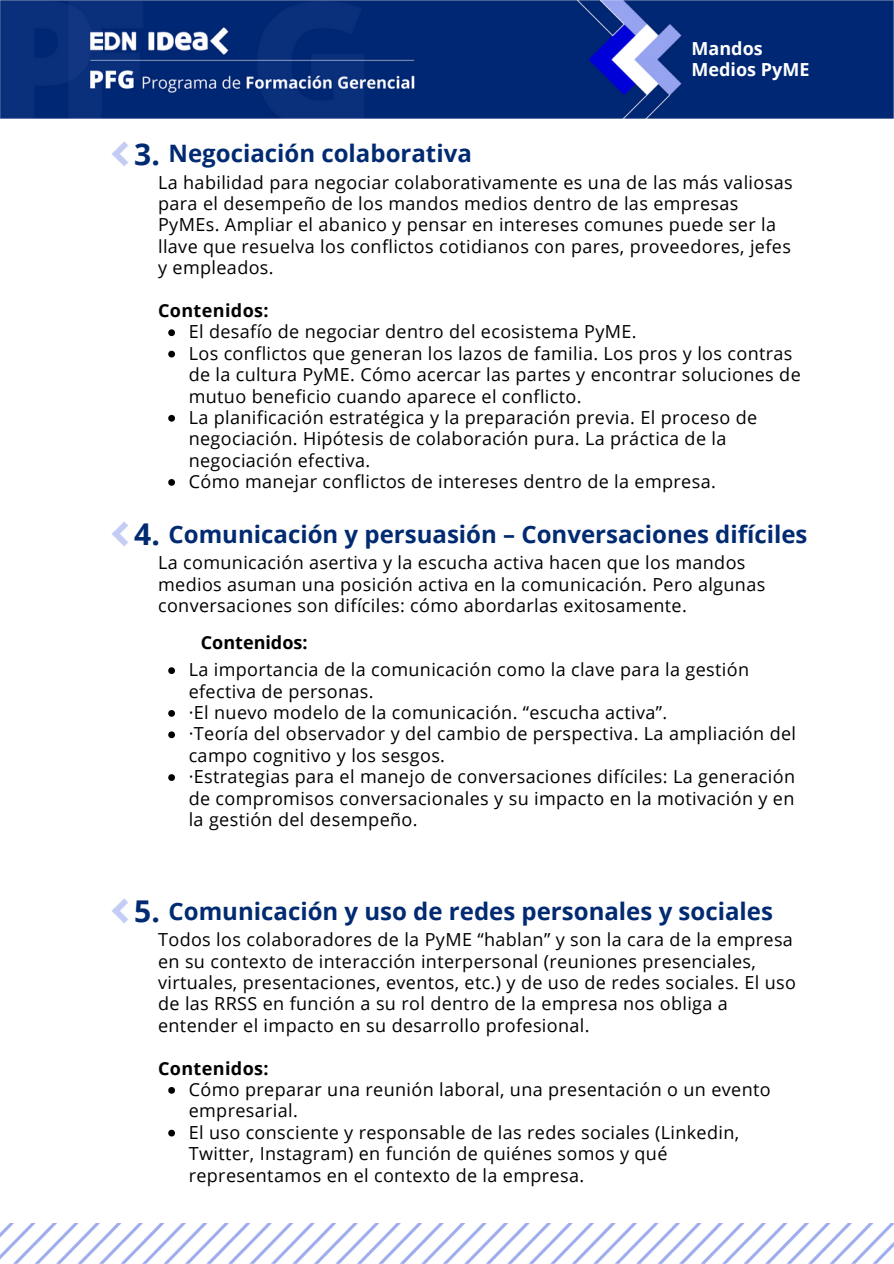
<style>
.page{position:relative;width:894px;height:1264px;background:#fff}
.page>*{position:absolute;margin:0;border:0;box-sizing:border-box;transform-origin:0 0}
.t1{font:700 30px "Open Sans";color:#002a71}
.t2{font:700 24px "Open Sans";color:#002a71}
.t3{font:18px/21.3px "Open Sans";letter-spacing:.02em;color:#000}
.t4{font:700 18px "Open Sans";letter-spacing:.02em;color:#000}
.t5{font:700 18px/21.3px "Open Sans";color:#fff}
.t6{font:700 18px "Open Sans";color:#000}
</style>
<div class="page">
<img style="left:0;top:1223px;width:893px;height:39px">
<img style="left:0;top:0;width:893px;height:118px">
<svg style="left:168px;top:329px;width:7px;height:7px"></svg>
<svg style="left:168px;top:351px;width:7px;height:6px"></svg>
<svg style="left:168px;top:415px;width:7px;height:6px"></svg>
<svg style="left:168px;top:479px;width:7px;height:7px"></svg>
<img style="left:112px;top:141px;width:16px;height:25px">
<svg style="left:168px;top:667px;width:7px;height:7px"></svg>
<svg style="left:168px;top:710px;width:7px;height:6px"></svg>
<svg style="left:168px;top:731px;width:7px;height:7px"></svg>
<svg style="left:168px;top:774px;width:7px;height:7px"></svg>
<img style="left:112px;top:522px;width:16px;height:24px">
<svg style="left:168px;top:1087px;width:7px;height:6px"></svg>
<svg style="left:168px;top:1129px;width:7px;height:7px"></svg>
<img style="left:112px;top:898px;width:16px;height:25px">
<p class="t1" style="left:134px;top:133px;width:27px">3.</p>
<p class="t2" style="left:168px;top:137px;width:305px">Negociación colaborativa</p>
<p class="t5" style="left:691px;top:37px;width:119px">Mandos<br>Medios PyME</p>
<p class="t3" style="left:158px;top:171px;width:636px">La habilidad para negociar colaborativamente es una de las más valiosas para el desempeño de los mandos medios dentro de las empresas PyMEs. Ampliar el abanico y pensar en intereses comunes puede ser la llave que resuelva los conflictos cotidianos con pares, proveedores, jefes y empleados.</p>
<h1 class="t4" style="left:158px;top:298px;width:112px">Contenidos:</h1>
<h2 class="t3" style="left:189px;top:321px;width:449px">El desafío de negociar dentro del ecosistema PyME.</h2>
<p class="t3" style="left:189px;top:342px;width:613px">Los conflictos que generan los lazos de familia. Los pros y los contras de la cultura PyME. Cómo acercar las partes y encontrar soluciones de mutuo beneficio cuando aparece el conflicto.</p>
<h3 class="t3" style="left:189px;top:406px;width:569px">La planificación estratégica y la preparación previa. El proceso de negociación. Hipótesis de colaboración pura. La práctica de la negociación efectiva.</h3>
<p class="t3" style="left:189px;top:470px;width:528px">Cómo manejar conflictos de intereses dentro de la empresa.</p>
<p class="t1" style="left:134px;top:513px;width:27px">4.</p>
<p class="t2" style="left:168px;top:517px;width:640px">Comunicación y persuasión – Conversaciones difíciles</p>
<p class="t3" style="left:158px;top:551px;width:608px">La comunicación asertiva y la escucha activa hacen que los mandos medios asuman una posición activa en la comunicación. Pero algunas conversaciones son difíciles: cómo abordarlas exitosamente.</p>
<h3 class="t6" style="left:201px;top:630px;width:108px">Contenidos:</h3>
<p class="t3" style="left:189px;top:658px;width:561px">La importancia de la comunicación como la clave para la gestión efectiva de personas.</p>
<h1 class="t3" style="left:189px;top:701px;width:480px">·El nuevo modelo de la comunicación. “escucha activa”.</h1>
<h2 class="t3" style="left:189px;top:722px;width:608px">·Teoría del observador y del cambio de perspectiva. La ampliación del campo cognitivo y los sesgos.</h2>
<p class="t3" style="left:189px;top:765px;width:607px;text-align:justify">·Estrategias para el manejo de conversaciones difíciles: La generación de compromisos conversacionales y su impacto en la motivación y en la gestión del desempeño.</p>
<h1 class="t1" style="left:134px;top:890px;width:27px">5.</h1>
<h2 class="t2" style="left:168px;top:894px;width:605px">Comunicación y uso de redes personales y sociales</h2>
<p class="t3" style="left:158px;top:928px;width:639px">Todos los colaboradores de la PyME “hablan” y son la cara de la empresa en su contexto de interacción interpersonal (reuniones presenciales, virtuales, presentaciones, eventos, etc.) y de uso de redes sociales. El uso de las RRSS en función a su rol dentro de la empresa nos obliga a entender el impacto en su desarrollo profesional.</p>
<p class="t4" style="left:158px;top:1055px;width:112px">Contenidos:</p>
<h3 class="t3" style="left:189px;top:1078px;width:583px">Cómo preparar una reunión laboral, una presentación o un evento empresarial.</h3>
<p class="t3" style="left:189px;top:1121px;width:552px">El uso consciente y responsable de las redes sociales (Linkedin,<br>Twitter, Instagram) en función de quiénes somos y qué representamos en el contexto de la empresa.</p>
</div>
